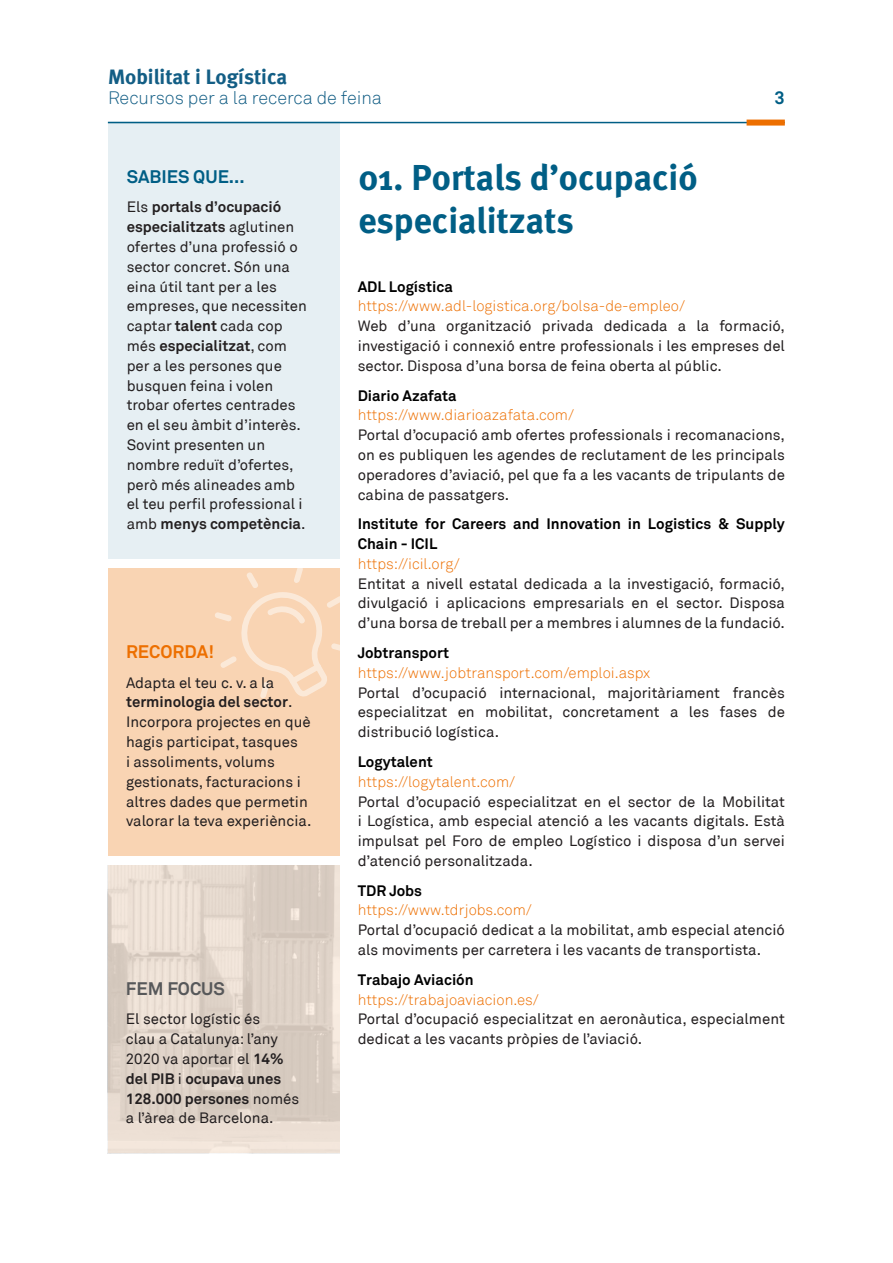
<style>
.page{position:relative;width:893px;height:1263px;background:#fff}
.page>*{position:absolute;margin:0;border:0;box-sizing:border-box;transform-origin:0 0}
.Títols_seccions{font:36px "Meta Bold Turk";color:#005e85}
.t1{font:700 21px "Meta";color:#135e85}
.t2{font:300 18px "Akkurat";color:#135e85}
.Titolets_Columna{font:700 18px "Akkurat";color:#005e85}
.Titolets_Columna-2{font:700 18px "Akkurat";color:#57585a}
.Titolets_Columna-3{font:700 18px "Akkurat";color:#ed6f00}
.Cos_justificat{font:15px/19.8px "Akkurat";color:#231f20;text-align:justify}
.Cos_Esquerra{font:15px/19.8px "Akkurat";color:#231f20}
.Cos_justificat-2{font:300 15px "Akkurat";color:#ed6f00}
.Nom_recursos{font:700 15px/19.8px "Akkurat";color:#000}
.s1{font-weight:700}
</style>
<div class="page">
<hr style="left:108px;top:122px;width:677px;height:1px;background:#005e85">
<div style="left:747px;top:120px;width:38px;height:6px;background:#ed6f00"></div>
<div style="left:108px;top:569px;width:232px;height:287px;background:#f9d4b3"></div>
<svg style="left:214px;top:568px;width:126px;height:130px"></svg>
<div style="left:108px;top:122px;width:232px;height:437px;background:#e6eff3"></div>
<svg style="left:108px;top:866px;width:232px;height:287px;background:#dfd3c8"></svg>
<h2 class="t1" style="left:108px;top:64px;width:181px">Mobilitat i Logística</h2>
<p class="t2" style="left:108px;top:87px;width:276px">Recursos per a la recerca de feina</p>
<p class="Titolets_Columna" style="left:775px;top:86px;width:12px">3</p>
<p class="Titolets_Columna" style="left:127px;top:165px;width:120px">SABIES QUE...</p>
<p class="Cos_Esquerra" style="left:127px;top:197px;width:182px">Els <span class="s1">portals d’ocupació especialitzats</span> aglutinen ofertes d’una professió o sector concret. Són una eina útil tant per a les empreses, que necessiten captar <span class="s1">talent</span> cada cop més <span class="s1">especialitzat</span>, com per a les persones que busquen feina i volen trobar ofertes centrades en el seu àmbit d’interès.</p>
<p class="Cos_Esquerra" style="left:127px;top:435px;width:180px">Sovint presenten un nombre reduït d’ofertes, però més alineades amb el teu perfil professional i amb <span class="s1">menys competència</span>.</p>
<p class="Titolets_Columna-3" style="left:126px;top:640px;width:90px">RECORDA!</p>
<p class="Cos_Esquerra" style="left:126px;top:673px;width:187px">Adapta el teu c. v. a la <span class="s1">terminologia del sector</span>.<br>Incorpora projectes en què hagis participat, tasques<br>i assoliments, volums gestionats, facturacions i altres dades que permetin valorar la teva experiència.</p>
<p class="Titolets_Columna-2" style="left:126px;top:977px;width:101px">FEM FOCUS</p>
<p class="Cos_Esquerra" style="left:126px;top:1009px;width:175px">El sector logístic és<br>clau a Catalunya: l’any<br>2020 va aportar el <span class="s1">14% del PIB</span> i <span class="s1">ocupava unes<br>128.000 persones</span> només a l’àrea de Barcelona.</p>
<p class="Títols_seccions" style="left:358px;top:156px;width:341px">01. Portals d’ocupació</p>
<p class="Títols_seccions" style="left:358px;top:199px;width:217px">especialitzats</p>
<p class="Nom_recursos" style="left:358px;top:277px;width:97px">ADL Logística</p>
<p class="Cos_justificat-2" style="left:358px;top:297px;width:329px">https://www.adl-logistica.org/bolsa-de-empleo/</p>
<p class="Cos_justificat" style="left:358px;top:316px;width:429px">Web d’una organització privada dedicada a la formació, investigació i connexió entre professionals i les empreses del sector. Disposa d’una borsa de feina oberta al públic.</p>
<p class="Nom_recursos" style="left:358px;top:385px;width:101px">Diario Azafata</p>
<p class="Cos_justificat-2" style="left:358px;top:406px;width:218px">https://www.diarioazafata.com/</p>
<p class="Cos_justificat" style="left:358px;top:425px;width:429px">Portal d’ocupació amb ofertes professionals i recomanacions, on es publiquen les agendes de reclutament de les principals operadores d’aviació, pel que fa a les vacants de tripulants de cabina de passatgers.</p>
<p class="Nom_recursos" style="left:358px;top:514px;width:429px">Institute for Careers and Innovation in Logistics &amp; Supply<br>Chain - ICIL</p>
<p class="Cos_justificat-2" style="left:358px;top:555px;width:104px">https://icil.org/</p>
<p class="Cos_justificat" style="left:358px;top:574px;width:429px">Entitat a nivell estatal dedicada a la investigació, formació, divulgació i aplicacions empresarials en el sector. Disposa d’una borsa de treball per a membres i alumnes de la fundació.</p>
<p class="Nom_recursos" style="left:358px;top:643px;width:93px">Jobtransport</p>
<p class="Cos_justificat-2" style="left:358px;top:664px;width:294px">https://www.jobtransport.com/emploi.aspx</p>
<p class="Cos_justificat" style="left:358px;top:682px;width:429px">Portal d’ocupació internacional, majoritàriament francès especialitzat en mobilitat, concretament a les fases de distribució logística.</p>
<p class="Nom_recursos" style="left:358px;top:752px;width:77px">Logytalent</p>
<p class="Cos_justificat-2" style="left:358px;top:773px;width:159px">https://logytalent.com/</p>
<p class="Cos_justificat" style="left:358px;top:791px;width:429px">Portal d’ocupació especialitzat en el sector de la Mobilitat i Logística, amb especial atenció a les vacants digitals. Està impulsat pel Foro de empleo Logístico i disposa d’un servei d’atenció personalitzada.</p>
<p class="Nom_recursos" style="left:358px;top:880px;width:66px">TDR Jobs</p>
<p class="Cos_justificat-2" style="left:358px;top:901px;width:176px">https://www.tdrjobs.com/</p>
<p class="Cos_justificat" style="left:358px;top:920px;width:429px">Portal d’ocupació dedicat a la mobilitat, amb especial atenció als moviments per carretera i les vacants de transportista.</p>
<p class="Nom_recursos" style="left:358px;top:970px;width:118px">Trabajo Aviación</p>
<p class="Cos_justificat-2" style="left:358px;top:990px;width:183px">https://trabajoaviacion.es/</p>
<p class="Cos_justificat" style="left:358px;top:1009px;width:429px">Portal d’ocupació especialitzat en aeronàutica, especialment dedicat a les vacants pròpies de l’aviació.</p>
</div>
